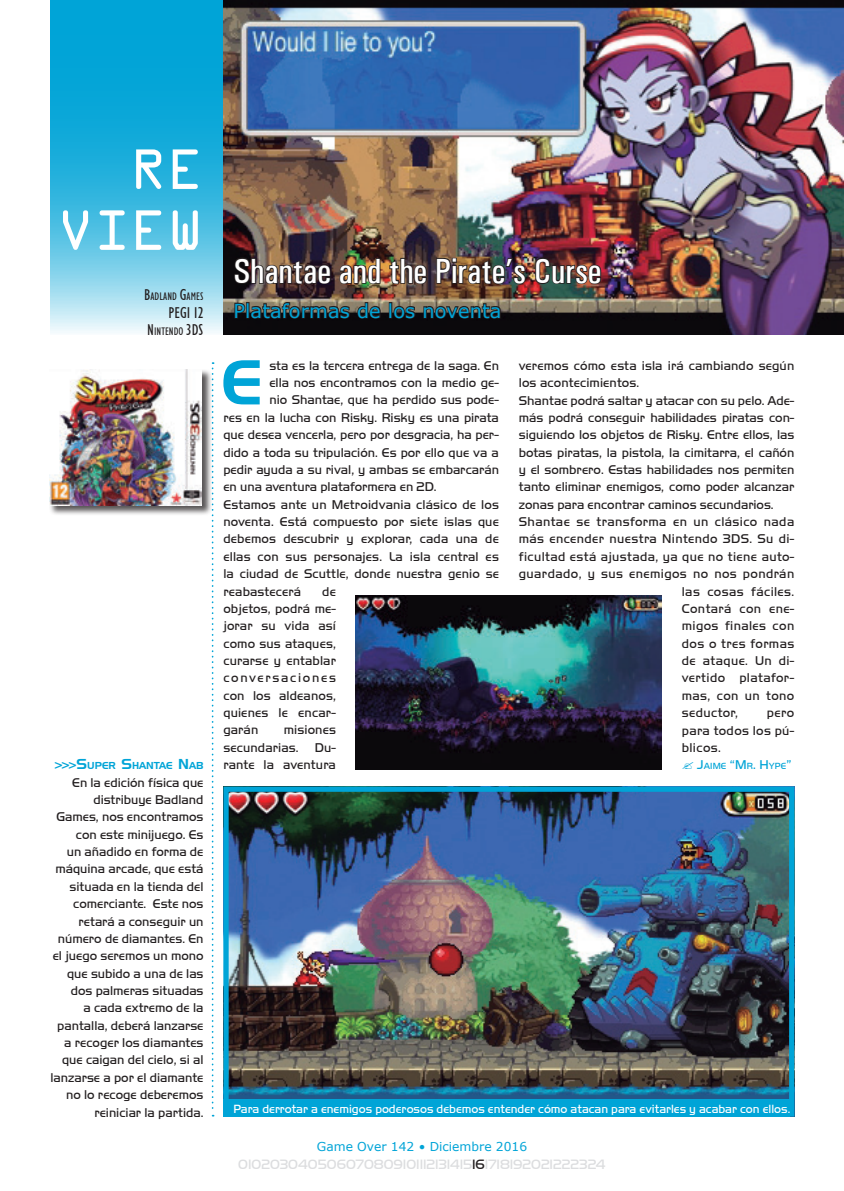
<style>
.page{position:relative;width:844px;height:1191px;background:#fff}
.page>*{position:absolute;margin:0;border:0;box-sizing:border-box;transform-origin:0 0}
.t1{font:61.43px "Handel Gothic BT";color:#00a4d7}
.t2{font:50.75px/60.9px "OCRA Std";color:#fff}
.t3{font:500 condensed 35px "Univers";color:#fff}
.t4{font:19.25px "Verdana";letter-spacing:.01em;color:#00a4d7}
.t5{font:condensed 15.75px "Humanist 521 BT";color:#231f20}
.t6{font:14px "Handel Got D Ligh";color:#dcdddf}
.t7{font:13.12px/17.3px "Handel Got D Ligh";color:#231f20;text-align:justify}
.t8{font:13.12px "Handel Got D Ligh";letter-spacing:.03em;color:#231f20}
.t9{font:12.25px "Handel Got D Ligh";color:#fff}
.t10{font:12.25px "Verdana";color:#00a4d7}
.t11{font:condensed 11.03px "Humanist 521 BT";color:#231f20}
.t12{font:9.8px "Handel Gothic BT";color:#00a4d7}
.t13{font:9.1px "Handel Got D Ligh";letter-spacing:.015em;color:#00a4d7}
.s1{font-size:15.75px}
.s2{font-size:12.25px}
.s3{font-size:14px}
.s4{font-size:13.12px}
.s5{color:#231f20}
</style>
<div class="page">
<svg style="left:50px;top:0;width:173px;height:333px;background:#3db9e0"></svg>
<img style="left:223px;top:0;width:620px;height:335px">
<img style="left:229px;top:792px;width:559px;height:307px">
<div style="left:223px;top:786px;width:571px;height:330px;border:5px solid #00a4d7"></div>
<svg style="left:233px;top:301px;width:148px;height:19px;background:#433d37"></svg>
<div style="left:388px;top:302px;width:4px;height:16px;border:2px solid #231f20"></div>
<svg style="left:392px;top:305px;width:24px;height:15px"></svg>
<svg style="left:422px;top:302px;width:79px;height:18px"></svg>
<svg style="left:233px;top:256px;width:98px;height:29px;background:#40312e"></svg>
<svg style="left:338px;top:257px;width:43px;height:28px"></svg>
<svg style="left:388px;top:257px;width:39px;height:28px"></svg>
<img style="left:435px;top:257px;width:91px;height:28px">
<svg style="left:534px;top:256px;width:68px;height:29px;background:#51332e"></svg>
<div style="left:223px;top:1099px;width:566px;height:17px;background:#00a4d7"></div>
<svg style="left:212px;top:362px;width:1px;height:754px"></svg>
<div style="left:49px;top:369px;width:163px;height:147px;background:#231f20;opacity:.75"></div>
<img style="left:50px;top:369px;width:152px;height:137px">
<img style="left:356px;top:595px;width:305px;height:174px">
<h2 class="t2" style="left:57px;top:144px;width:148px;text-indent:73px">RE<br>VIEW</h2>
<p class="t11" style="left:144px;top:290px;width:61px"><span class="s1">B</span>ADLAND <span class="s1">G</span>AMES</p>
<p class="t5" style="left:168px;top:303px;width:36px">PEGI 12</p>
<p class="t11" style="left:147px;top:325px;width:58px"><span class="s1">N</span> INTENDO <span class="s1">3DS</span></p>
<p class="t12" style="left:53px;top:759px;width:152px"><span class="s2">&gt;&gt;&gt;</span><span class="s3">S</span>UPER <span class="s3">S</span>HANTAE <span class="s3">N</span>AB</p>
<p class="t7" style="left:50px;top:773px;width:155px;text-align:right">En la edición física que distribuye Badland<br>Games, nos encontramos con este minijuego. Es<br>un añadido en forma de máquina arcade, que está situada en la tienda del comerciante. Este nos retará a conseguir un número de diamantes. En el juego seremos un mono que subido a una de las dos palmeras situadas<br>a cada extremo de la pantalla, deberá lanzarse a recoger los diamantes que caigan del cielo, si al lanzarse a por el diamante no lo recoge deberemos reiniciar la partida.</p>
<h3 class="t3" style="left:233px;top:250px;width:369px">Shantae and the Pirate’s Curse</h3>
<h3 class="t4" style="left:233px;top:297px;width:269px">Plataformas de los noventa</h3>
<h1 class="t1" style="left:221px;top:345px;width:43px">E</h1>
<p class="t7" style="left:269px;top:357px;width:231px">sta es la tercera entrega de la saga. En</p>
<p class="t7" style="left:269px;top:374px;width:231px">ella nos encontramos con la medio ge-</p>
<p class="t7" style="left:269px;top:391px;width:231px">nio Shantae, que ha perdido sus pode-</p>
<p class="t7" style="left:223px;top:409px;width:277px">res en la lucha con Risky. Risky es una pirata</p>
<p class="t7" style="left:223px;top:426px;width:277px">que desea vencerla, pero por desgracia, ha per-</p>
<p class="t7" style="left:223px;top:443px;width:277px">dido a toda su tripulación. Es por ello que va a</p>
<p class="t7" style="left:223px;top:461px;width:277px">pedir ayuda a su rival, y ambas se embarcarán</p>
<p class="t7" style="left:223px;top:478px;width:215px">en una aventura plataformera en 2D.</p>
<p class="t7" style="left:223px;top:496px;width:277px">Estamos ante un Metroidvania clásico de los</p>
<p class="t7" style="left:223px;top:513px;width:277px">noventa. Está compuesto por siete islas que</p>
<p class="t7" style="left:223px;top:530px;width:277px">debemos descubrir y explorar, cada una de</p>
<p class="t7" style="left:223px;top:548px;width:277px">ellas con sus personajes. La isla central es</p>
<p class="t7" style="left:223px;top:565px;width:277px">la ciudad de Scuttle, donde nuestra genio se</p>
<p class="t7" style="left:223px;top:582px;width:79px">reabastecerá</p>
<p class="t7" style="left:223px;top:582px;width:114px;text-indent:99px">de objetos, podrá me&shy;jorar su vida así como sus ataques, curarse y entablar conversaciones con los aldeanos, quienes le encar&shy;garán</p>
<p class="t7" style="left:223px;top:721px;width:114px;text-indent:60px">misiones secundarias. Du&shy;rante la aventura</p>
<p class="t7" style="left:518px;top:357px;width:277px">veremos cómo esta isla irá cambiando según</p>
<p class="t7" style="left:518px;top:374px;width:122px">los acontecimientos.</p>
<p class="t7" style="left:518px;top:391px;width:277px">Shantae podrá saltar y atacar con su pelo. Ade-</p>
<p class="t7" style="left:518px;top:409px;width:277px">más podrá conseguir habilidades piratas con-</p>
<p class="t7" style="left:518px;top:426px;width:277px">siguiendo los objetos de Risky. Entre ellos, las</p>
<p class="t7" style="left:518px;top:444px;width:277px">botas piratas, la pistola, la cimitarra, el cañón</p>
<p class="t7" style="left:518px;top:461px;width:277px">y el sombrero. Estas habilidades nos permiten</p>
<p class="t7" style="left:518px;top:478px;width:277px">tanto eliminar enemigos, como poder alcanzar</p>
<p class="t7" style="left:518px;top:496px;width:256px">zonas para encontrar caminos secundarios.</p>
<p class="t8" style="left:518px;top:514px;width:277px">Shantae se transforma en un clásico nada</p>
<p class="t8" style="left:518px;top:531px;width:277px">más encender nuestra Nintendo 3DS. Su di-</p>
<p class="t8" style="left:518px;top:549px;width:277px">ficultad está ajustada, ya que no tiene auto-</p>
<p class="t8" style="left:518px;top:566px;width:277px">guardado, y sus enemigos no nos pondrán</p>
<p class="t8" style="left:681px;top:584px;width:114px">las cosas fáciles.</p>
<p class="t8" style="left:681px;top:601px;width:114px">Contará con ene-</p>
<p class="t8" style="left:681px;top:618px;width:114px">migos finales con</p>
<p class="t8" style="left:681px;top:636px;width:114px">dos o tres formas</p>
<p class="t8" style="left:681px;top:653px;width:114px">de ataque. Un di-</p>
<p class="t8" style="left:681px;top:670px;width:114px">vertido platafor-</p>
<p class="t7" style="left:681px;top:687px;width:114px">mas, con un tono</p>
<p class="t8" style="left:681px;top:705px;width:58px">seductor,</p>
<p class="t7" style="left:681px;top:704px;width:114px;text-indent:85px">pero para todos los pú&shy;blicos.</p>
<p class="t13" style="left:697px;top:761px;width:96px"><span class="s4">J</span>AIME <span class="s4">“M</span> R<span class="s4">. H</span>YPE<span class="s4">”</span></p>
<p class="t9" style="left:233px;top:1101px;width:558px">Para derrotar a enemigos poderosos debemos entender cómo atacan para evitarles y acabar con ellos.</p>
<p class="t10" style="left:317px;top:1138px;width:212px">Game Over 142 • Diciembre 2016</p>
<p class="t6" style="left:238px;top:1156px;width:369px">010203040506070809101112131415<span class="s5">16</span>1718192021222324</p>
</div>
